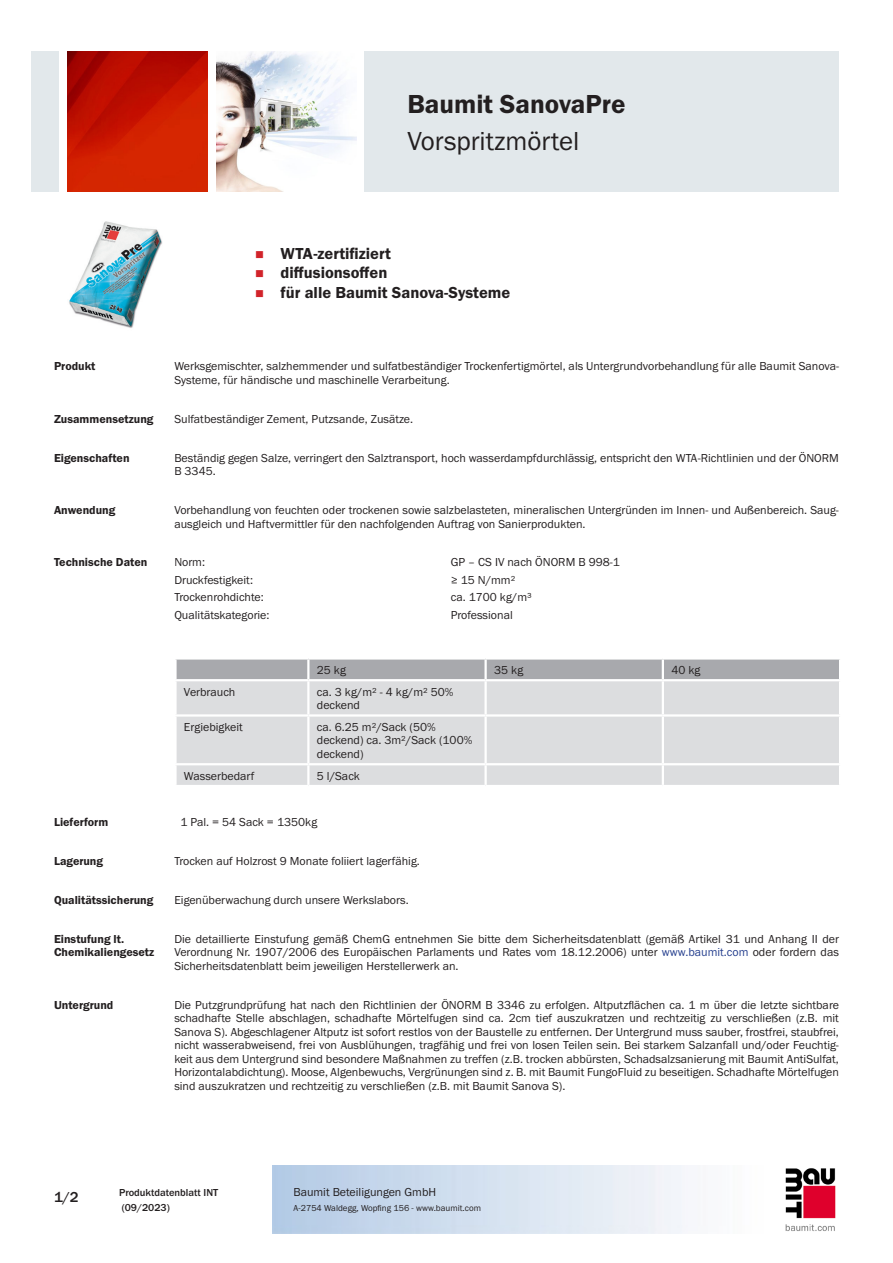
<style>
.page{position:relative;width:893px;height:1263px;background:#fff}
.page>*{position:absolute;margin:0;border:0;box-sizing:border-box;transform-origin:0 0}
.PDS_Produktname{font:27px "BM Franklin Gothic URW Dem";color:#231f20}
.PDS_Produktname_Land{font:27px "BM Franklin Gothic URW Boo";color:#231f20}
.t1{font:16.5px "BM Franklin Gothic URW Dem";color:#231f20}
.t2{font:500 15px "BM Franklin Gothic URW";color:#231f20}
.PDS_Standard{font:12px/13.5px "BM Franklin Gothic URW Boo";color:#231f20}
.PDS_Standard_linksbü{font:12px/13.5px "BM Franklin Gothic URW Boo";color:#231f20}
.PDS_Header{font:12px/13.5px "BM Franklin Gothic URW Dem";color:#231f20}
.t3{font:500 10.5px/15px "BM Franklin Gothic URW";color:#231f20}
.t4{font:9px "BM Franklin Gothic URW Boo";color:#231f20}
.s1{color:#253f8e}
</style>
<div class="page">
<img style="left:785px;top:1168px;width:51px;height:63px">
<div style="left:32px;top:51px;width:27px;height:140px;background:#e2e8eb"></div>
<img style="left:68px;top:52px;width:140px;height:139px">
<img style="left:216px;top:51px;width:141px;height:140px">
<div style="left:365px;top:51px;width:474px;height:140px;background:#e2e8eb"></div>
<img style="left:69px;top:221px;width:93px;height:107px">
<div style="left:177px;top:659px;width:662px;height:20px;background:#a8a9ad"></div>
<div style="left:177px;top:681px;width:662px;height:104px;background:#dcdddf"></div>
<hr style="left:307px;top:659px;width:2px;height:20px;background:#fff">
<hr style="left:484px;top:659px;width:3px;height:20px;background:#fff">
<hr style="left:662px;top:659px;width:2px;height:20px;background:#fff">
<hr style="left:307px;top:681px;width:2px;height:33px;background:#fff">
<hr style="left:484px;top:681px;width:3px;height:33px;background:#fff">
<hr style="left:662px;top:681px;width:2px;height:33px;background:#fff">
<hr style="left:174px;top:714px;width:134px;height:3px;background:#fff">
<hr style="left:308px;top:714px;width:178px;height:3px;background:#fff">
<hr style="left:307px;top:717px;width:2px;height:46px;background:#fff">
<hr style="left:486px;top:714px;width:177px;height:3px;background:#fff">
<hr style="left:484px;top:717px;width:3px;height:46px;background:#fff">
<hr style="left:663px;top:714px;width:178px;height:3px;background:#fff">
<hr style="left:662px;top:717px;width:2px;height:46px;background:#fff">
<hr style="left:174px;top:763px;width:134px;height:2px;background:#fff">
<hr style="left:308px;top:763px;width:178px;height:2px;background:#fff">
<hr style="left:307px;top:765px;width:2px;height:20px;background:#fff">
<hr style="left:486px;top:763px;width:177px;height:2px;background:#fff">
<hr style="left:484px;top:765px;width:3px;height:20px;background:#fff">
<hr style="left:663px;top:763px;width:178px;height:2px;background:#fff">
<hr style="left:662px;top:765px;width:2px;height:20px;background:#fff">
<p class="PDS_Produktname" style="left:407px;top:87px;width:220px">Baumit SanovaPre</p>
<p class="PDS_Produktname_Land" style="left:407px;top:124px;width:173px">Vorspritzmörtel</p>
<p class="t1" style="left:281px;top:243px;width:112px">WTA-zertifiziert</p>
<p class="t1" style="left:281px;top:263px;width:108px">diffusionsoffen</p>
<p class="t1" style="left:281px;top:282px;width:231px">für alle Baumit Sanova-Systeme</p>
<p class="PDS_Header" style="left:54px;top:360px;width:43px">Produkt</p>
<p class="PDS_Standard" style="left:174px;top:360px;width:666px">Werksgemischter, salzhemmender und sulfatbeständiger Trockenfertigmörtel, als Untergrundvorbehandlung für alle Baumit Sanova-<br>Systeme, für händische und maschinelle Verarbeitung.</p>
<p class="PDS_Header" style="left:54px;top:412px;width:101px">Zusammensetzung</p>
<p class="PDS_Standard" style="left:174px;top:412px;width:240px">Sulfatbeständiger Zement, Putzsande, Zusätze.</p>
<p class="PDS_Header" style="left:54px;top:451px;width:77px">Eigenschaften</p>
<p class="PDS_Standard" style="left:174px;top:451px;width:666px">Beständig gegen Salze, verringert den Salztransport, hoch wasserdampfdurchlässig, entspricht den WTA-Richtlinien und der ÖNORM<br>B 3345.</p>
<p class="PDS_Header" style="left:54px;top:503px;width:63px">Anwendung</p>
<p class="PDS_Standard" style="left:174px;top:503px;width:666px">Vorbehandlung von feuchten oder trockenen sowie salzbelasteten, mineralischen Untergründen im Innen- und Außenbereich. Saug&shy;ausgleich und Haftvermittler für den nachfolgenden Auftrag von Sanierprodukten.</p>
<p class="PDS_Header" style="left:54px;top:556px;width:95px">Technische Daten</p>
<p class="PDS_Standard_linksbü" style="left:174px;top:556px;width:32px">Norm:</p>
<p class="PDS_Standard_linksbü" style="left:451px;top:556px;width:171px">GP – CS IV nach ÖNORM B 998-1</p>
<p class="PDS_Standard_linksbü" style="left:174px;top:573px;width:80px">Druckfestigkeit:</p>
<p class="PDS_Standard_linksbü" style="left:451px;top:573px;width:66px">≥ 15 N/mm²</p>
<p class="PDS_Standard_linksbü" style="left:174px;top:591px;width:91px">Trockenrohdichte:</p>
<p class="PDS_Standard_linksbü" style="left:451px;top:591px;width:83px">ca. 1700 kg/m³</p>
<p class="PDS_Standard_linksbü" style="left:174px;top:608px;width:97px">Qualitätskategorie:</p>
<p class="PDS_Standard_linksbü" style="left:451px;top:608px;width:64px">Professional</p>
<p class="PDS_Standard_linksbü" style="left:317px;top:663px;width:31px">25 kg</p>
<p class="PDS_Standard_linksbü" style="left:494px;top:663px;width:31px">35 kg</p>
<p class="PDS_Standard_linksbü" style="left:671px;top:663px;width:31px">40 kg</p>
<p class="PDS_Standard_linksbü" style="left:184px;top:685px;width:53px">Verbrauch</p>
<p class="PDS_Standard_linksbü" style="left:317px;top:685px;width:138px">ca. 3 kg/m² - 4 kg/m² 50% deckend</p>
<p class="PDS_Standard_linksbü" style="left:184px;top:720px;width:60px">Ergiebigkeit</p>
<p class="PDS_Standard_linksbü" style="left:317px;top:720px;width:157px">ca. 6.25 m²/Sack (50% deckend) ca. 3m²/Sack (100% deckend)</p>
<p class="PDS_Standard_linksbü" style="left:184px;top:769px;width:72px">Wasserbedarf</p>
<p class="PDS_Standard_linksbü" style="left:317px;top:769px;width:44px">5 l/Sack</p>
<p class="PDS_Header" style="left:54px;top:815px;width:56px">Lieferform</p>
<p class="PDS_Standard" style="left:180px;top:815px;width:138px">1 Pal. = 54 Sack = 1350kg</p>
<p class="PDS_Header" style="left:54px;top:854px;width:51px">Lagerung</p>
<p class="PDS_Standard" style="left:174px;top:854px;width:247px">Trocken auf Holzrost 9 Monate foliiert lagerfähig.</p>
<p class="PDS_Header" style="left:54px;top:893px;width:101px">Qualitätssicherung</p>
<p class="PDS_Standard" style="left:174px;top:893px;width:236px">Eigenüberwachung durch unsere Werkslabors.</p>
<p class="PDS_Header" style="left:54px;top:932px;width:102px">Einstufung lt.<br>Chemikaliengesetz</p>
<p class="PDS_Standard" style="left:174px;top:932px;width:666px;text-align:justify">Die detaillierte Einstufung gemäß ChemG entnehmen Sie bitte dem Sicherheitsdatenblatt (gemäß Artikel 31 und Anhang II der Verordnung Nr. 1907/2006 des Europäischen Parlaments und Rates vom 18.12.2006) unter <span class="s1">www.baumit.com</span> oder fordern das Sicherheitsdatenblatt beim jeweiligen Herstellerwerk an.</p>
<p class="PDS_Header" style="left:54px;top:998px;width:61px">Untergrund</p>
<p class="PDS_Standard" style="left:174px;top:998px;width:666px;text-align:justify">Die Putzgrundprüfung hat nach den Richtlinien der ÖNORM B 3346 zu erfolgen. Altputzflächen ca. 1 m über die letzte sichtbare schadhafte Stelle abschlagen, schadhafte Mörtelfugen sind ca. 2cm tief auszukratzen und rechtzeitig zu verschließen (z.B. mit Sanova S). Abgeschlagener Altputz ist sofort restlos von der Baustelle zu entfernen. Der Untergrund muss sauber, frostfrei, staubfrei, nicht wasserabweisend, frei von Ausblühungen, tragfähig und frei von losen Teilen sein. Bei starkem Salzanfall und/oder Feuchtig&shy;keit aus dem Untergrund sind besondere Maßnahmen zu treffen (z.B. trocken abbürsten, Schadsalzsanierung mit Baumit AntiSulfat, Horizontalabdichtung). Moose, Algenbewuchs, Vergrünungen sind z. B. mit Baumit FungoFluid zu beseitigen. Schadhafte Mörtelfugen sind auszukratzen und rechtzeitig zu verschließen (z.B. mit Baumit Sanova S).</p>
<p class="t2" style="left:54px;top:1188px;width:26px">1/2</p>
<p class="t3" style="left:119px;top:1185px;width:101px">Produktdatenblatt INT (09/2023)</p>
<p class="PDS_Standard" style="left:293px;top:1185px;width:144px">Baumit Beteiligungen GmbH</p>
<p class="t4" style="left:293px;top:1202px;width:189px">A-2754 Waldegg, Wopfing 156 - www.baumit.com</p>
</div>
